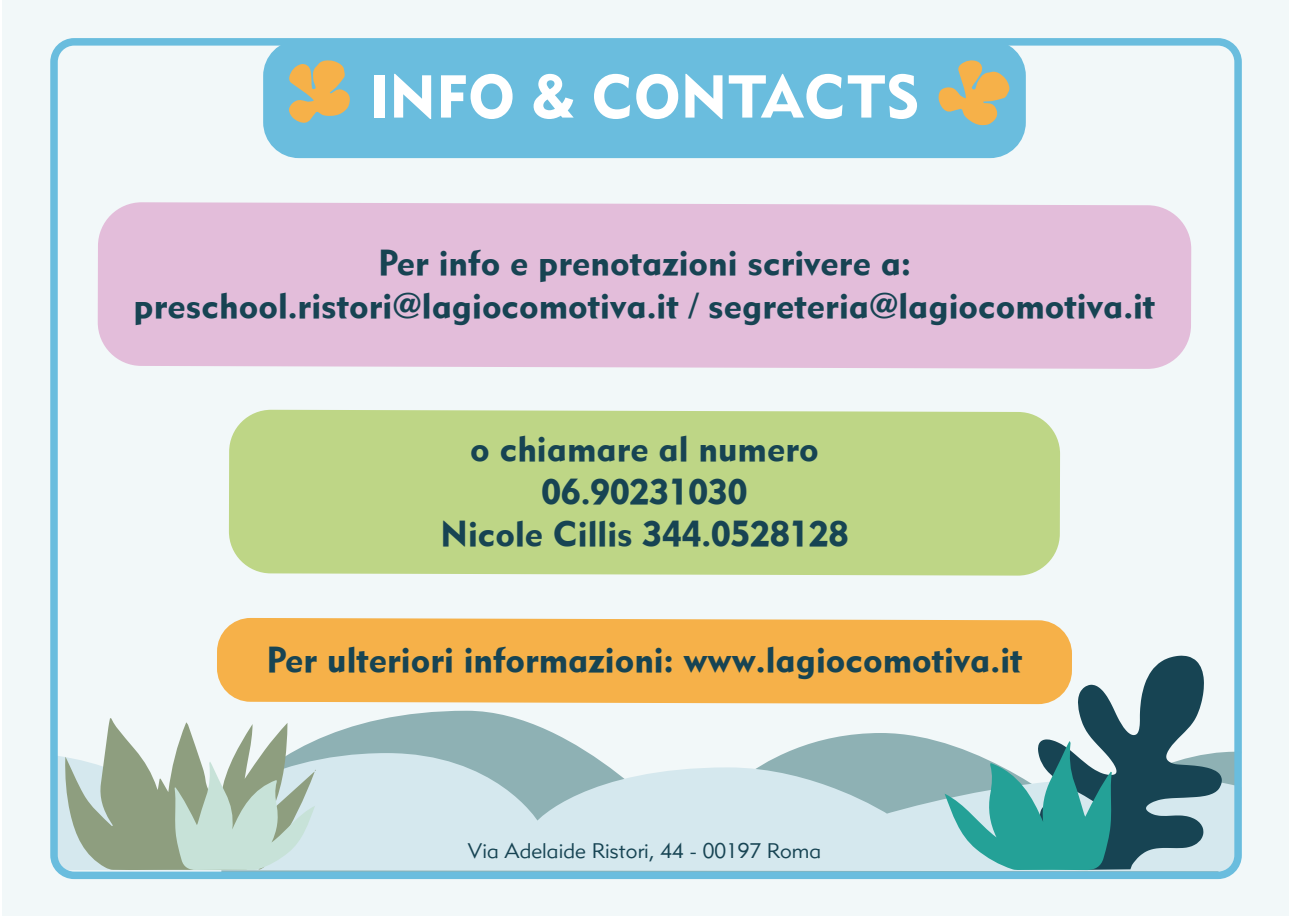
<style>
.page{position:relative;width:1289px;height:919px;background:#fff}
.page>*{position:absolute;margin:0;border:0;box-sizing:border-box;transform-origin:0 0}
.t1{font:60px "Metro Black LT Two";color:#fff}
.t2{font:35.25px/42.3px "Metro Black LT Two";color:#174453;text-align:center}
.t3{font:21px "Metro Lite LT Two";color:#174453}
</style>
<div class="page">
<div style="left:3px;top:0;width:1285px;height:916px;background:#f2f8f9"></div>
<div style="left:263px;top:40px;width:762px;height:118px;background:#6abdde;border-radius:36px"></div>
<svg style="left:289px;top:60px;width:61px;height:63px"></svg>
<svg style="left:938px;top:60px;width:71px;height:65px"></svg>
<svg style="left:316px;top:710px;width:916px;height:43px"></svg>
<svg style="left:59px;top:753px;width:1182px;height:117px;fill:#d5e8ee"></svg>
<svg style="left:944px;top:655px;width:277px;height:215px"></svg>
<svg style="left:65px;top:718px;width:251px;height:152px"></svg>
<div style="left:50px;top:38px;width:1191px;height:841px;border:8px solid #6abdde;border-radius:20px"></div>
<div style="left:98px;top:202px;width:1093px;height:167px;background:#e3bdda"></div>
<div style="left:229px;top:409px;width:831px;height:166px;background:#bed686"></div>
<div style="left:217px;top:618px;width:855px;height:86px;background:#f6b149"></div>
<h1 class="t1" style="left:369px;top:59px;width:552px">INFO &amp; CONTACTS</h1>
<p class="t2" style="left:134px;top:241px;width:1023px">Per info e prenotazioni scrivere a: preschool.ristori@lagiocomotiva.it / segreteria@lagiocomotiva.it</p>
<p class="t2" style="left:440px;top:427px;width:409px">o chiamare al numero<br>06.90231030<br>Nicole Cillis 344.0528128</p>
<p class="t2" style="left:266px;top:637px;width:757px">Per ulteriori informazioni: www.lagiocomotiva.it</p>
<p class="t3" style="left:468px;top:837px;width:354px">Via Adelaide Ristori, 44 - 00197 Roma</p>
</div>
